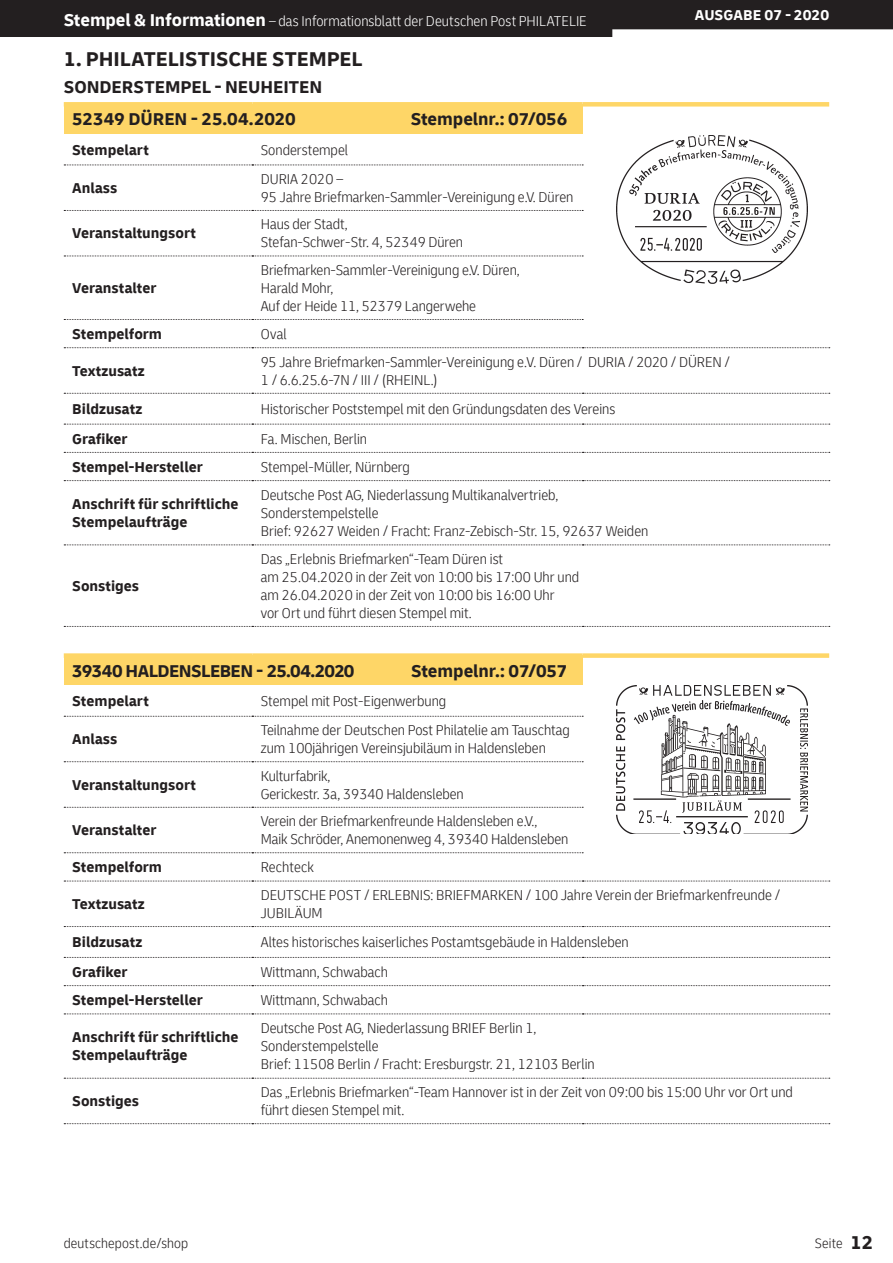
<style>
.page{position:relative;width:893px;height:1263px;background:#fff}
.page>*{position:absolute;margin:0;border:0;box-sizing:border-box;transform-origin:0 0}
.t1{font:700 21px "Delivery";letter-spacing:-.005em;color:#231f20}
.t2{font:700 18px "Delivery";letter-spacing:-.005em;color:#231f20}
.t3{font:700 18px "Delivery";letter-spacing:-.035em;color:#231f20}
.t4{font:300 condensed 15px/18px "Delivery";color:#231f20}
.t5{font:700 15px/18px "Delivery";color:#231f20}
.t6{font:300 condensed 15px "Delivery";color:#fff}
.t7{font:700 15px "Delivery";color:#fff}
.t8{font:300 condensed 14.25px "Delivery";letter-spacing:.01em;color:#231f20}
.s1{font-weight:700;font-stretch:normal;font-size:18px}
.s2{font-weight:700;font-stretch:normal;font-size:19.5px}
</style>
<div class="page">
<div style="left:0;top:0;width:893px;height:37px;background:#231f20"></div>
<div style="left:64px;top:104px;width:519px;height:30px;background:#fed667"></div>
<div style="left:64px;top:102px;width:188px;height:5px;background:#fed667"></div>
<div style="left:252px;top:102px;width:331px;height:5px;background:#fed667"></div>
<div style="left:583px;top:102px;width:246px;height:5px;background:#fed667"></div>
<svg style="left:64px;top:424px;width:766px;height:1px"></svg>
<svg style="left:64px;top:452px;width:766px;height:1px"></svg>
<svg style="left:64px;top:480px;width:766px;height:1px"></svg>
<svg style="left:64px;top:544px;width:766px;height:1px"></svg>
<svg style="left:64px;top:626px;width:766px;height:1px"></svg>
<svg style="left:64px;top:393px;width:766px;height:1px"></svg>
<svg style="left:64px;top:210px;width:519px;height:1px"></svg>
<svg style="left:64px;top:256px;width:519px;height:1px"></svg>
<svg style="left:64px;top:319px;width:519px;height:1px"></svg>
<svg style="left:64px;top:165px;width:519px;height:1px"></svg>
<svg style="left:64px;top:347px;width:766px;height:1px"></svg>
<div style="left:64px;top:656px;width:519px;height:29px;background:#fed667"></div>
<div style="left:64px;top:653px;width:188px;height:5px;background:#fed667"></div>
<div style="left:252px;top:653px;width:331px;height:5px;background:#fed667"></div>
<div style="left:583px;top:653px;width:246px;height:5px;background:#fed667"></div>
<svg style="left:64px;top:957px;width:766px;height:1px"></svg>
<svg style="left:64px;top:985px;width:766px;height:1px"></svg>
<svg style="left:64px;top:1013px;width:766px;height:1px"></svg>
<svg style="left:64px;top:1078px;width:766px;height:1px"></svg>
<svg style="left:64px;top:1123px;width:766px;height:1px"></svg>
<svg style="left:64px;top:926px;width:766px;height:1px"></svg>
<svg style="left:64px;top:761px;width:519px;height:1px"></svg>
<svg style="left:64px;top:807px;width:519px;height:1px"></svg>
<svg style="left:64px;top:852px;width:519px;height:1px"></svg>
<svg style="left:64px;top:716px;width:519px;height:1px"></svg>
<svg style="left:64px;top:881px;width:766px;height:1px"></svg>
<img style="left:616px;top:135px;width:191px;height:149px">
<img style="left:616px;top:685px;width:191px;height:149px">
<p class="t6" style="left:64px;top:12px;width:524px"><span class="s1">Stempel &amp; Informationen</span> – das Informationsblatt der Deutschen Post PHILATELIE</p>
<p class="t7" style="left:695px;top:6px;width:136px">AUSGABE 07 - 2020</p>
<h1 class="t1" style="left:64px;top:46px;width:300px">1. PHILATELISTISCHE STEMPEL</h1>
<p class="t2" style="left:64px;top:76px;width:260px">SONDERSTEMPEL - NEUHEITEN</p>
<p class="t2" style="left:72px;top:108px;width:225px">52349 DÜREN - 25.04.2020</p>
<p class="t2" style="left:411px;top:108px;width:158px">Stempelnr.: 07/056</p>
<p class="t5" style="left:72px;top:141px;width:78px">Stempelart</p>
<p class="t4" style="left:261px;top:141px;width:89px">Sonderstempel</p>
<p class="t5" style="left:72px;top:179px;width:47px">Anlass</p>
<p class="t4" style="left:261px;top:170px;width:314px">DURIA 2020 –<br>95 Jahre Briefmarken-Sammler-Vereinigung e.V. Düren</p>
<p class="t5" style="left:72px;top:224px;width:125px">Veranstaltungsort</p>
<p class="t4" style="left:261px;top:215px;width:204px">Haus der Stadt,<br>Stefan-Schwer-Str. 4, 52349 Düren</p>
<p class="t5" style="left:72px;top:279px;width:86px">Veranstalter</p>
<p class="t4" style="left:261px;top:261px;width:260px">Briefmarken-Sammler-Vereinigung e.V. Düren,<br>Harald Mohr,<br>Auf der Heide 11, 52379 Langerwehe</p>
<p class="t5" style="left:72px;top:325px;width:91px">Stempelform</p>
<p class="t4" style="left:261px;top:325px;width:28px">Oval</p>
<p class="t5" style="left:72px;top:362px;width:74px">Textzusatz</p>
<p class="t4" style="left:261px;top:353px;width:471px">95 Jahre Briefmarken-Sammler-Vereinigung e.V. Düren / DURIA / 2020 / DÜREN /<br>1 / 6.6.25.6-7N / III / (RHEINL.)</p>
<p class="t5" style="left:72px;top:400px;width:72px">Bildzusatz</p>
<p class="t4" style="left:261px;top:400px;width:356px">Historischer Poststempel mit den Gründungsdaten des Vereins</p>
<p class="t5" style="left:72px;top:429px;width:57px">Grafiker</p>
<p class="t4" style="left:261px;top:429px;width:108px">Fa. Mischen, Berlin</p>
<p class="t5" style="left:72px;top:458px;width:132px">Stempel-Hersteller</p>
<p class="t4" style="left:261px;top:458px;width:151px">Stempel-Müller, Nürnberg</p>
<p class="t5" style="left:72px;top:495px;width:168px">Anschrift für schriftliche<br>Stempelaufträge</p>
<p class="t4" style="left:261px;top:486px;width:389px">Deutsche Post AG, Niederlassung Multikanalvertrieb,<br>Sonderstempelstelle<br>Brief: 92627 Weiden / Fracht: Franz-Zebisch-Str. 15, 92637 Weiden</p>
<p class="t5" style="left:72px;top:577px;width:68px">Sonstiges</p>
<p class="t4" style="left:261px;top:550px;width:320px">Das „Erlebnis Briefmarken“-Team Düren ist<br>am 25.04.2020 in der Zeit von 10:00 bis 17:00 Uhr und am 26.04.2020 in der Zeit von 10:00 bis 16:00 Uhr<br>vor Ort und führt diesen Stempel mit.</p>
<p class="t3" style="left:72px;top:659px;width:284px">39340 HALDENSLEBEN - 25.04.2020</p>
<p class="t2" style="left:411px;top:659px;width:158px">Stempelnr.: 07/057</p>
<p class="t5" style="left:72px;top:692px;width:78px">Stempelart</p>
<p class="t4" style="left:261px;top:692px;width:187px">Stempel mit Post-Eigenwerbung</p>
<p class="t5" style="left:72px;top:730px;width:47px">Anlass</p>
<p class="t4" style="left:261px;top:721px;width:311px">Teilnahme der Deutschen Post Philatelie am Tauschtag zum 100jährigen Vereinsjubiläum in Haldensleben</p>
<p class="t5" style="left:72px;top:776px;width:125px">Veranstaltungsort</p>
<p class="t4" style="left:261px;top:767px;width:204px">Kulturfabrik,<br>Gerickestr. 3a, 39340 Haldensleben</p>
<p class="t5" style="left:72px;top:821px;width:86px">Veranstalter</p>
<p class="t4" style="left:261px;top:812px;width:309px">Verein der Briefmarkenfreunde Haldensleben e.V.,<br>Maik Schröder, Anemonenweg 4, 39340 Haldensleben</p>
<p class="t5" style="left:72px;top:858px;width:91px">Stempelform</p>
<p class="t4" style="left:261px;top:858px;width:55px">Rechteck</p>
<p class="t5" style="left:72px;top:895px;width:74px">Textzusatz</p>
<p class="t4" style="left:261px;top:886px;width:521px">DEUTSCHE POST / ERLEBNIS: BRIEFMARKEN / 100 Jahre Verein der Briefmarkenfreunde /<br>JUBILÄUM</p>
<p class="t5" style="left:72px;top:933px;width:72px">Bildzusatz</p>
<p class="t4" style="left:261px;top:933px;width:370px">Altes historisches kaiserliches Postamtsgebäude in Haldensleben</p>
<p class="t5" style="left:72px;top:963px;width:57px">Grafiker</p>
<p class="t4" style="left:261px;top:963px;width:129px">Wittmann, Schwabach</p>
<p class="t5" style="left:72px;top:991px;width:132px">Stempel-Hersteller</p>
<p class="t4" style="left:261px;top:991px;width:129px">Wittmann, Schwabach</p>
<p class="t5" style="left:72px;top:1028px;width:168px">Anschrift für schriftliche<br>Stempelaufträge</p>
<p class="t4" style="left:261px;top:1019px;width:335px">Deutsche Post AG, Niederlassung BRIEF Berlin 1,<br>Sonderstempelstelle<br>Brief: 11508 Berlin / Fracht: Eresburgstr. 21, 12103 Berlin</p>
<p class="t5" style="left:72px;top:1092px;width:68px">Sonstiges</p>
<p class="t4" style="left:261px;top:1083px;width:534px">Das „Erlebnis Briefmarken“-Team Hannover ist in der Zeit von 09:00 bis 15:00 Uhr vor Ort und führt diesen Stempel mit.</p>
<p class="t8" style="left:64px;top:1235px;width:126px">deutschepost.de/shop</p>
<p class="t8" style="left:815px;top:1235px;width:60px">Seite <span class="s2">12</span></p>
</div>
